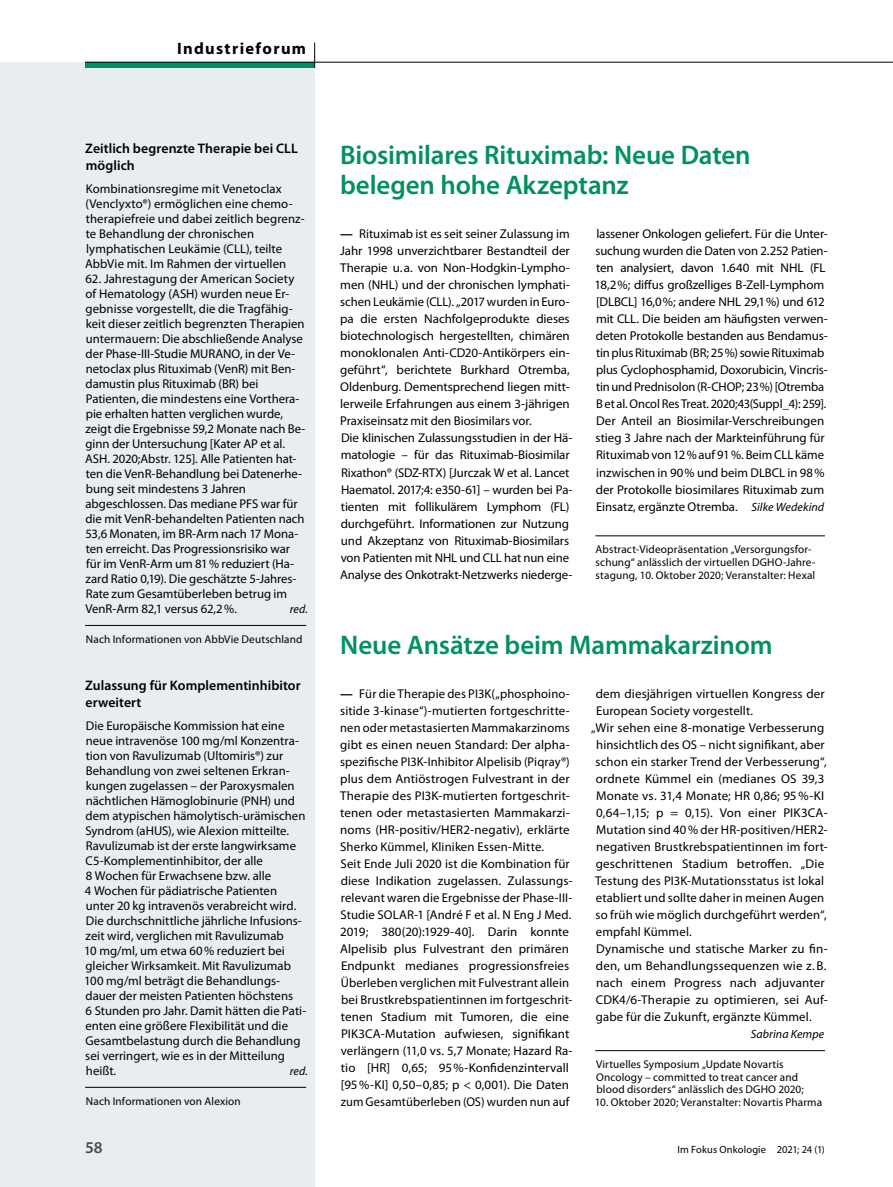
<style>
.page{position:relative;width:893px;height:1187px;background:#fff}
.page>*{position:absolute;margin:0;border:0;box-sizing:border-box;transform-origin:0 0}
.Title_2{font:600 27px/30px "Myriad Pro";letter-spacing:-.005em;color:#009160}
.t1{font:700 16.5px "Myriad Pro";letter-spacing:.08em;color:#000}
.t2{font:600 16.5px "Myriad Pro";color:#4d4c47}
.Title_Sidebar{font:600 13.8px/17.1px "Myriad Pro";letter-spacing:.005em;color:#000}
.Para_Sidebar{font:12.75px/15px "Myriad Pro";color:#000}
.Para_Meldung{font:12.75px/17px "Myriad Pro";letter-spacing:.005em;color:#000}
.Para_Meldung-2{font:italic 12px "Myriad Pro";letter-spacing:.005em;color:#000}
.Para_Sidebar-2{font:italic 12px "Myriad Pro";letter-spacing:.005em;color:#000}
.Source_x{font:11.25px/12.8px "Myriad Pro";letter-spacing:.01em;color:#000}
.t3{font:10.5px "Myriad Pro";letter-spacing:.01em;color:#000}
.s1{font-weight:700}
.s2{font-style:italic;font-size:12px}
</style>
<div class="page">
<div style="left:0;top:63px;width:315px;height:1123px;background:#e7edf0"></div>
<hr style="left:595px;top:535px;width:230px;height:1px;background:#000">
<hr style="left:595px;top:1050px;width:230px;height:1px;background:#000">
<hr style="left:85px;top:625px;width:221px;height:1px;background:#000">
<hr style="left:85px;top:1086px;width:221px;height:1px;background:#000">
<div style="left:85px;top:62px;width:230px;height:5px;background:#009160"></div>
<hr style="left:85px;top:62px;width:230px;height:1px;background:#000">
<hr style="left:315px;top:62px;width:578px;height:1px;background:#000">
<svg style="left:314px;top:43px;width:1px;height:24px"></svg>
<p class="t1" style="left:177px;top:37px;width:131px">Industrieforum</p>
<p class="Title_Sidebar" style="left:85px;top:139px;width:214px">Zeitlich begrenzte Therapie bei CLL möglich</p>
<p class="Para_Sidebar" style="left:85px;top:181px;width:221px">Kombinationsregime mit Venetoclax (Venclyxto®) ermöglichen eine chemo&shy;therapiefreie und dabei zeitlich begrenz&shy;te Behandlung der chronischen lymphatischen Leukämie (CLL), teilte AbbVie mit. Im Rahmen der virtuellen</p>
<p class="Para_Sidebar" style="left:85px;top:271px;width:222px">62. Jahrestagung der American Society of Hematology (ASH) wurden neue Er&shy;gebnisse vorgestellt, die die Tragfähig&shy;keit dieser zeitlich begrenzten Therapien untermauern: Die abschließende Analyse der Phase-III-Studie MURANO, in der Ve&shy;netoclax plus Rituximab (VenR) mit Ben&shy;damustin plus Rituximab (BR) bei Patienten, die mindestens eine Vorthera&shy;pie erhalten hatten verglichen wurde, zeigt die Ergebnisse 59,2 Monate nach Be&shy;ginn der Untersuchung [Kater AP et al.<br>ASH. 2020;Abstr. 125]. Alle Patienten hat&shy;ten die VenR-Behandlung bei Datenerhe&shy;bung seit mindestens 3 Jahren abgeschlossen. Das mediane PFS war für die mit VenR-behandelten Patienten nach 53,6 Monaten, im BR-Arm nach 17 Mona&shy;ten erreicht. Das Progressionsrisiko war für im VenR-Arm um 81% reduziert (Ha&shy;zard Ratio 0,19). Die geschätzte 5-Jahres-Rate zum Gesamtüberleben betrug im VenR-Arm 82,1 versus 62,2%.</p>
<p class="Title_2" style="left:340px;top:139px;width:412px">Biosimilares Rituximab: Neue Daten belegen hohe Akzeptanz</p>
<p class="Para_Sidebar" style="left:340px;top:225px;width:231px;line-height:17px;text-align:justify"><span class="s1">—</span> Rituximab ist es seit seiner Zulassung im Jahr 1998 unverzichtbarer Bestandteil der Therapie u.a. von Non-Hodgkin-Lympho&shy;men (NHL) und der chronischen lymphati&shy;schen Leukämie (CLL). „2017 wurden in Euro&shy;pa die ersten Nachfolgeprodukte dieses biotechnologisch hergestellten, chimären monoklonalen Anti-CD20-Antikörpers ein&shy;geführt“, berichtete Burkhard Otremba, Oldenburg. Dementsprechend liegen mitt&shy;lerweile Erfahrungen aus einem 3-jährigen Praxiseinsatz mit den Biosimilars vor.</p>
<p class="Para_Meldung" style="left:340px;top:429px;width:234px">Die klinischen Zulassungsstudien in der Hä&shy;matologie – für das Rituximab-Biosimilar Rixathon® (SDZ-RTX) [Jurczak W et al. Lancet Haematol. 2017;4: e350-61] – wurden bei Pa&shy;tienten mit follikulärem Lymphom (FL) durchgeführt. Informationen zur Nutzung und Akzeptanz von Rituximab-Biosimilars von Patienten mit NHL und CLL hat nun eine Analyse des Onkotrakt-Netzwerks niederge-</p>
<p class="Para_Meldung" style="left:594px;top:225px;width:235px">lassener Onkologen geliefert. Für die Unter&shy;suchung wurden die Daten von 2.252 Patien&shy;ten analysiert, davon 1.640 mit NHL (FL 18,2%; diffus großzelliges B-Zell-Lymphom [DLBCL] 16,0%; andere NHL 29,1%) und 612 mit CLL. Die beiden am häufigsten verwen&shy;deten Protokolle bestanden aus Bendamus&shy;tin plus Rituximab (BR; 25%) sowie Rituximab plus Cyclophosphamid, Doxorubicin, Vincris&shy;tin und Prednisolon (R-CHOP; 23%) [Otremba B et al. Oncol Res Treat. 2020;43(Suppl_4): 259].</p>
<p class="Para_Meldung" style="left:596px;top:412px;width:231px;text-align:justify">Der Anteil an Biosimilar-Verschreibungen stieg 3 Jahre nach der Markteinführung für Rituximab von 12% auf 91%. Beim CLL käme inzwischen in 90% und beim DLBCL in 98% der Protokolle biosimilares Rituximab zum Einsatz, ergänzte Otremba. <span class="s2">Silke Wedekind</span></p>
<p class="Source_x" style="left:596px;top:542px;width:221px">Abstract-Videopräsentation „Versorgungsfor&shy;schung“ anlässlich der virtuellen DGHO-Jahre&shy;stagung, 10. Oktober 2020; Veranstalter: Hexal</p>
<p class="Para_Sidebar-2" style="left:290px;top:601px;width:20px">red.</p>
<p class="Source_x" style="left:86px;top:632px;width:218px">Nach Informationen von AbbVie Deutschland</p>
<p class="Title_Sidebar" style="left:85px;top:676px;width:217px">Zulassung für Komplementinhibitor erweitert</p>
<p class="Para_Sidebar" style="left:84px;top:717px;width:224px">Die Europäische Kommission hat eine neue intravenöse 100 mg/ml Konzentra&shy;tion von Ravulizumab (Ultomiris®) zur Behandlung von zwei seltenen Erkran&shy;kungen zugelassen – der Paroxysmalen nächtlichen Hämoglobinurie (PNH) und dem atypischen hämolytisch-urämischen Syndrom (aHUS), wie Alexion mitteilte.<br>Ravulizumab ist der erste langwirksame C5-Komplementinhibitor, der alle<br>8 Wochen für Erwachsene bzw. alle<br>4 Wochen für pädiatrische Patienten unter 20 kg intravenös verabreicht wird.<br>Die durchschnittliche jährliche Infusions&shy;zeit wird, verglichen mit Ravulizumab<br>10 mg/ml, um etwa 60% reduziert bei gleicher Wirksamkeit. Mit Ravulizumab 100 mg/ml beträgt die Behandlungs&shy;dauer der meisten Patienten höchstens<br>6 Stunden pro Jahr. Damit hätten die Pati&shy;enten eine größere Flexibilität und die Gesamtbelastung durch die Behandlung sei verringert, wie es in der Mitteilung heißt.</p>
<p class="Title_2" style="left:340px;top:629px;width:434px">Neue Ansätze beim Mammakarzinom</p>
<p class="Para_Sidebar" style="left:340px;top:684px;width:231px;line-height:17px;text-align:justify"><span class="s1">—</span> Für die Therapie des PI3K(„phosphoino&shy;sitide 3-kinase“)-mutierten fortgeschritte&shy;nen oder metastasierten Mammakarzinoms gibt es einen neuen Standard: Der alpha&shy;spezifische PI3K-Inhibitor Alpelisib (Piqray®) plus dem Antiöstrogen Fulvestrant in der Therapie des PI3K-mutierten fortgeschrit&shy;tenen oder metastasierten Mammakarzi&shy;noms (HR-positiv/HER2-negativ), erklärte Sherko Kümmel, Kliniken Essen-Mitte.</p>
<p class="Para_Meldung" style="left:340px;top:854px;width:234px">Seit Ende Juli 2020 ist die Kombination für diese Indikation zugelassen. Zulassungs&shy;relevant waren die Ergebnisse der Phase-III-Studie SOLAR-1 [André F et al. N Eng J Med.<br>2019; 380(20):1929-40]. Darin konnte Alpelisib plus Fulvestrant den primären Endpunkt medianes progressionsfreies Überleben verglichen mit Fulvestrant allein bei Brustkrebspatientinnen im fortgeschrit&shy;tenen Stadium mit Tumoren, die eine PIK3CA-Mutation aufwiesen, signifikant verlängern (11,0 vs. 5,7 Monate; Hazard Ra&shy;tio [HR] 0,65; 95%-Konfidenzintervall [95%-KI] 0,50–0,85; p &lt; 0,001). Die Daten zum Gesamtüberleben (OS) wurden nun auf</p>
<p class="Para_Meldung" style="left:596px;top:684px;width:230px">dem diesjährigen virtuellen Kongress der<br>European Society vorgestellt.</p>
<p class="Para_Meldung" style="left:595px;top:718px;width:234px;text-indent:-4px">„Wir sehen eine 8-monatige Verbesserung hinsichtlich des OS – nicht signifikant, aber schon ein starker Trend der Verbesserung“, ordnete Kümmel ein (medianes OS 39,3<br>Monate vs. 31,4 Monate; HR 0,86; 95%-KI 0,64–1,15; p = 0,15). Von einer PIK3CA-Mutation sind 40% der HR-positiven/HER2- negativen Brustkrebspatientinnen im fort&shy;geschrittenen Stadium betroffen. „Die Testung des PI3K-Mutationsstatus ist lokal etabliert und sollte daher in meinen Augen so früh wie möglich durchgeführt werden“, empfahl Kümmel.</p>
<p class="Para_Meldung" style="left:596px;top:940px;width:233px">Dynamische und statische Marker zu fin&shy;den, um Behandlungssequenzen wie z. B. nach einem Progress nach adjuvanter CDK4/6-Therapie zu optimieren, sei Auf&shy;gabe für die Zukunft, ergänzte Kümmel.</p>
<p class="Para_Meldung-2" style="left:751px;top:1026px;width:75px">Sabrina Kempe</p>
<p class="Source_x" style="left:596px;top:1057px;width:209px">Virtuelles Symposium „Update Novartis<br>Oncology – committed to treat cancer and blood disorders“ anlässlich des DGHO 2020;</p>
<p class="Source_x" style="left:595px;top:1095px;width:229px">10. Oktober 2020; Veranstalter: Novartis Pharma</p>
<p class="Para_Sidebar-2" style="left:290px;top:1063px;width:20px">red.</p>
<p class="Source_x" style="left:86px;top:1094px;width:156px">Nach Informationen von Alexion</p>
<p class="t2" style="left:85px;top:1136px;width:19px">58</p>
<p class="t3" style="left:677px;top:1142px;width:149px">Im Fokus Onkologie 2021; 24 (1)</p>
</div>
